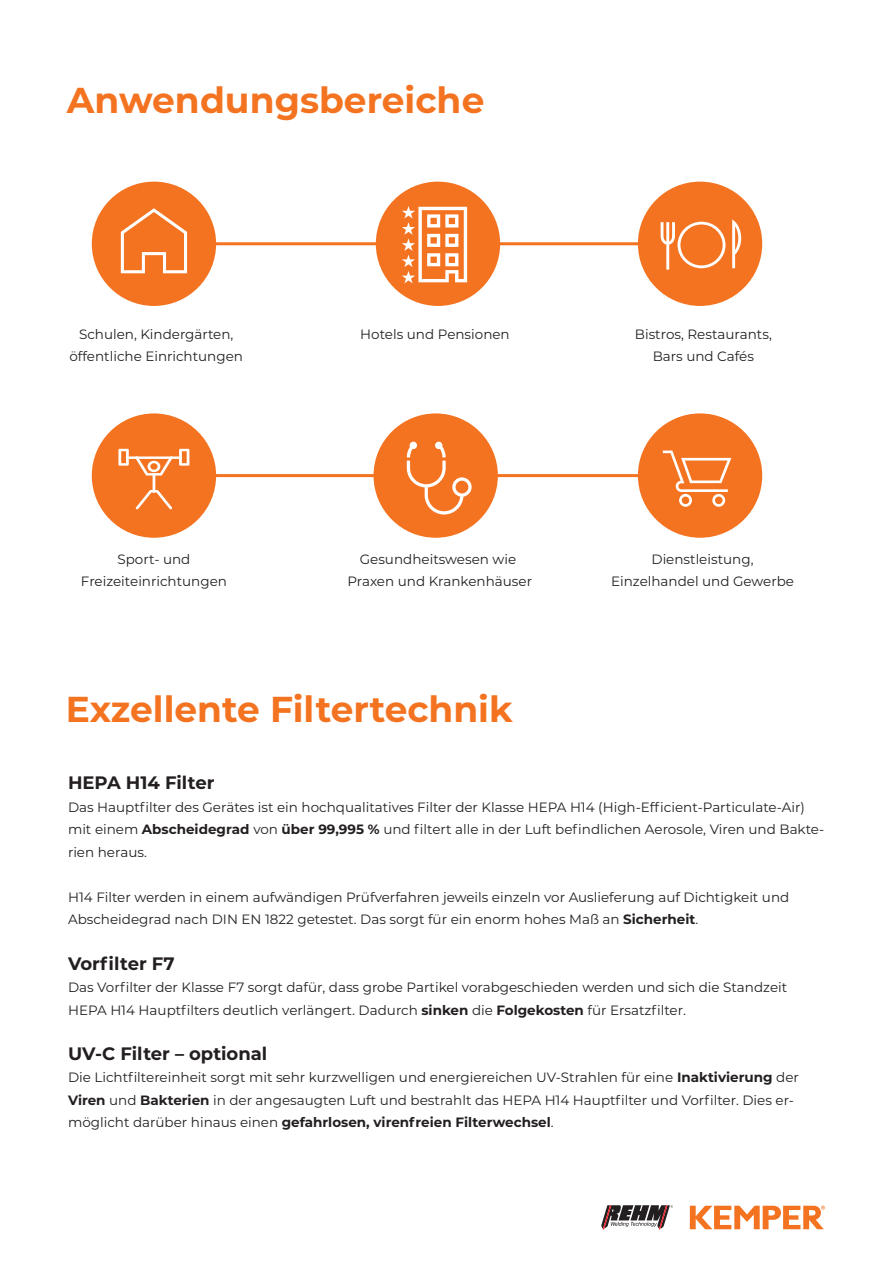
<style>
.page{position:relative;width:893px;height:1263px;background:#fff}
.page>*{position:absolute;margin:0;border:0;box-sizing:border-box;transform-origin:0 0}
.t1{font:700 36px "Montserrat";color:#f47321}
.t2{font:700 18px "Montserrat";color:#231f20}
.t3{font:13.5px/22.5px "Montserrat";color:#231f20;text-align:center}
.s1{font-weight:700}
</style>
<div class="page">
<hr style="left:186px;top:474px;width:498px;height:3px;background:#f47321">
<hr style="left:186px;top:242px;width:498px;height:3px;background:#f47321">
<div style="left:92px;top:182px;width:124px;height:124px;background:#f47321;border-radius:50%"></div>
<svg style="left:121px;top:208px;width:66px;height:65px"></svg>
<div style="left:376px;top:182px;width:124px;height:124px;background:#f47321;border-radius:50%"></div>
<svg style="left:402px;top:206px;width:65px;height:77px"></svg>
<div style="left:92px;top:413px;width:124px;height:125px;background:#f47321;border-radius:50%"></div>
<svg style="left:135px;top:459px;width:37px;height:50px"></svg>
<hr style="left:126px;top:456px;width:56px;height:3px;background:#fff">
<svg style="left:179px;top:449px;width:10px;height:17px"></svg>
<svg style="left:118px;top:449px;width:11px;height:17px"></svg>
<div style="left:374px;top:413px;width:124px;height:125px;background:#f47321;border-radius:50%"></div>
<svg style="left:407px;top:442px;width:65px;height:72px"></svg>
<div style="left:638px;top:413px;width:124px;height:125px;background:#f47321;border-radius:50%"></div>
<svg style="left:663px;top:450px;width:68px;height:57px"></svg>
<div style="left:638px;top:182px;width:124px;height:124px;background:#f47321;border-radius:50%"></div>
<svg style="left:661px;top:219px;width:80px;height:51px"></svg>
<svg style="left:690px;top:1206px;width:135px;height:23px"></svg>
<svg style="left:601px;top:1205px;width:72px;height:24px"></svg>
<h1 class="t1" style="left:67px;top:74px;width:419px">Anwendungsbereiche</h1>
<p class="t3" style="left:69px;top:322px;width:175px">Schulen, Kindergärten, öffentliche Einrichtungen</p>
<p class="t3" style="left:360px;top:322px;width:151px">Hotels und Pensionen</p>
<p class="t3" style="left:635px;top:322px;width:138px">Bistros, Restaurants,<br>Bars und Cafés</p>
<p class="t3" style="left:81px;top:547px;width:148px">Sport- und<br>Freizeiteinrichtungen</p>
<p class="t3" style="left:347px;top:547px;width:186px">Gesundheitswesen wie<br>Praxen und Krankenhäuser</p>
<h1 class="t1" style="left:66px;top:683px;width:448px">Exzellente Filtertechnik</h1>
<p class="t3" style="left:611px;top:547px;width:184px">Dienstleistung,<br>Einzelhandel und Gewerbe</p>
<h2 class="t2" style="left:68px;top:770px;width:148px">HEPA H14 Filter</h2>
<p class="t3" style="left:68px;top:795px;width:758px;text-align:left">Das Hauptfilter des Gerätes ist ein hochqualitatives Filter der Klasse HEPA H14 (High-Efficient-Particulate-Air) mit einem <span class="s1">Abscheidegrad</span> von <span class="s1">über 99,995 %</span> und filtert alle in der Luft befindlichen Aerosole, Viren und Bakte&shy;rien heraus.</p>
<p class="t3" style="left:68px;top:885px;width:723px;text-align:left">H14 Filter werden in einem aufwändigen Prüfverfahren jeweils einzeln vor Auslieferung auf Dichtigkeit und<br>Abscheidegrad nach DIN EN 1822 getestet. Das sorgt für ein enorm hohes Maß an <span class="s1">Sicherheit</span>.</p>
<h2 class="t2" style="left:68px;top:950px;width:108px">Vorfilter F7</h2>
<p class="t3" style="left:68px;top:975px;width:721px;text-align:left">Das Vorfilter der Klasse F7 sorgt dafür, dass grobe Partikel vorabgeschieden werden und sich die Standzeit<br>HEPA H14 Hauptfilters deutlich verlängert. Dadurch <span class="s1">sinken</span> die <span class="s1">Folgekosten</span> für Ersatzfilter.</p>
<h2 class="t2" style="left:68px;top:1040px;width:201px">UV-C Filter – optional</h2>
<p class="t3" style="left:68px;top:1066px;width:732px;text-align:left">Die Lichtfiltereinheit sorgt mit sehr kurzwelligen und energiereichen UV-Strahlen für eine <span class="s1">Inaktivierung</span> der<br><span class="s1">Viren</span> und <span class="s1">Bakterien</span> in der angesaugten Luft und bestrahlt das HEPA H14 Hauptfilter und Vorfilter. Dies er&shy;möglicht darüber hinaus einen <span class="s1">gefahrlosen, virenfreien Filterwechsel</span>.</p>
</div>
